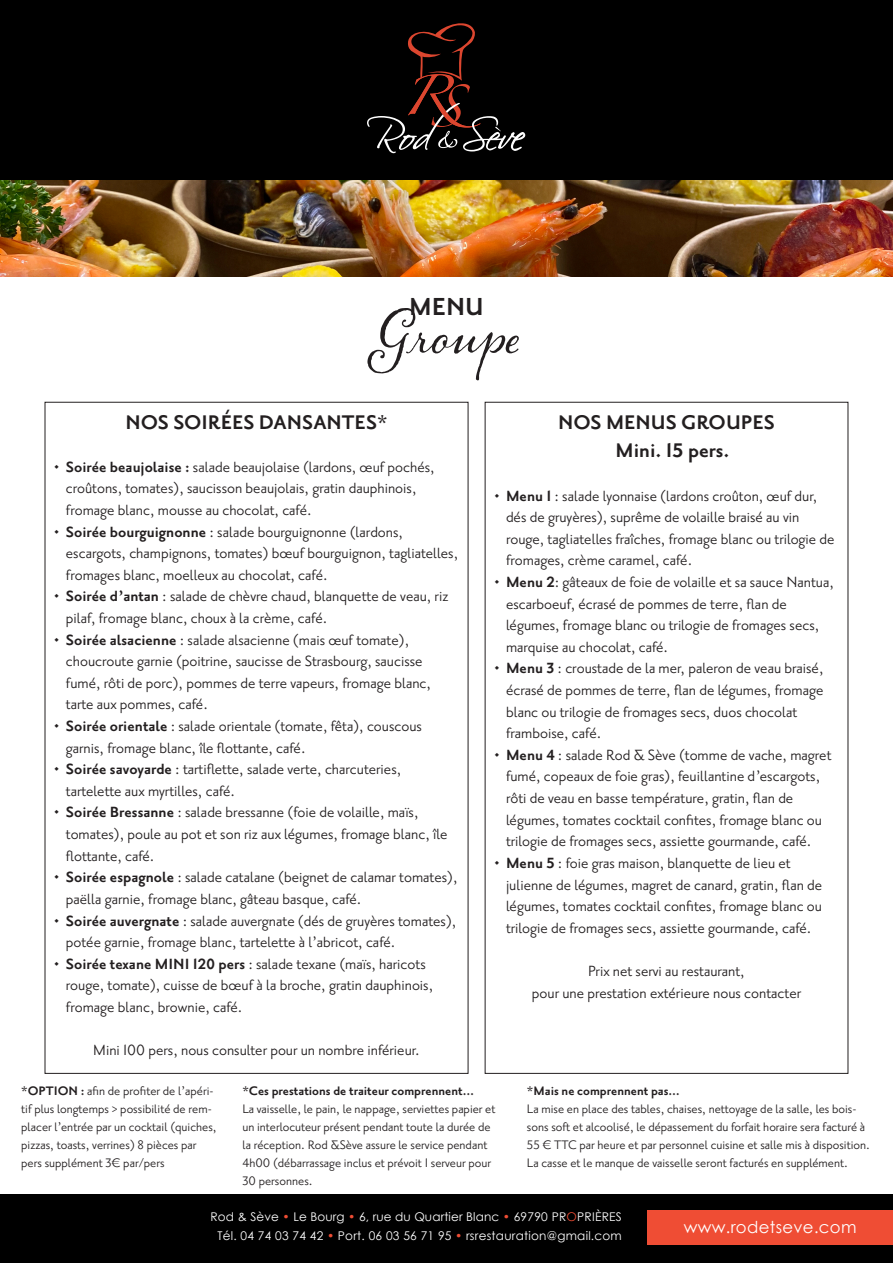
<style>
.page{position:relative;width:893px;height:1263px;background:#fff}
.page>*{position:absolute;margin:0;border:0;box-sizing:border-box;transform-origin:0 0}
.t1{font:54px "Alana";letter-spacing:-.005em;color:#231f20}
.t2{font:700 30px "Priori Sans OT";color:#231f20}
.t3{font:700 24px/28.8px "Priori Sans OT";color:#231f20;text-align:center}
.t4{font:18px/21.6px "Priori Sans OT";color:#231f20}
.t5{font:16.5px "Century Gothic";letter-spacing:.02em;color:#fff}
.t6{font:15px/18px "Priori Sans OT";color:#231f20}
.t7{font:700 15px "Priori Sans OT";color:#231f20}
.t8{font:12px "Century Gothic";letter-spacing:.02em;color:#fff}
.s1{font-weight:700}
.s2{color:#ef4d34}
</style>
<div class="page">
<div style="left:0;top:0;width:893px;height:185px;background:#000"></div>
<div style="left:0;top:1195px;width:893px;height:68px;background:#000"></div>
<img style="left:0;top:181px;width:893px;height:95px">
<svg style="left:367px;top:23px;width:158px;height:130px"></svg>
<div style="left:647px;top:1211px;width:246px;height:34px;background:#ef4d34"></div>
<p class="t2" style="left:409px;top:293px;width:76px">MENU</p>
<p class="t1" style="left:372px;top:303px;width:151px">Groupe</p>
<p class="t3" style="left:125px;top:409px;width:264px">NOS SOIRÉES DANSANTES*</p>
<p class="t4" style="left:66px;top:456px;width:370px;text-indent:-12px">• <span class="s1">Soirée beaujolaise :</span> salade beaujolaise (lardons, œuf pochés, croûtons, tomates), saucisson beaujolais, gratin dauphinois, fromage blanc, mousse au chocolat, café.</p>
<p class="t4" style="left:66px;top:521px;width:394px;text-indent:-12px">• <span class="s1">Soirée bourguignonne</span> : salade bourguignonne (lardons, escargots, champignons, tomates) bœuf bourguignon, tagliatelles, fromages blanc, moelleux au chocolat, café.</p>
<p class="t4" style="left:66px;top:586px;width:384px;text-indent:-12px">• <span class="s1">Soirée d’antan</span> : salade de chèvre chaud, blanquette de veau, riz pilaf, fromage blanc, choux à la crème, café.</p>
<p class="t4" style="left:66px;top:629px;width:367px;text-indent:-12px">• <span class="s1">Soirée alsacienne</span> : salade alsacienne (mais œuf tomate), choucroute garnie (poitrine, saucisse de Strasbourg, saucisse fumé, rôti de porc), pommes de terre vapeurs, fromage blanc, tarte aux pommes, café.</p>
<p class="t4" style="left:66px;top:716px;width:358px;text-indent:-12px">• <span class="s1">Soirée orientale</span> : salade orientale (tomate, fêta), couscous garnis, fromage blanc, île flottante, café.</p>
<p class="t4" style="left:66px;top:759px;width:337px;text-indent:-12px">• <span class="s1">Soirée savoyarde</span> : tartiflette, salade verte, charcuteries, tartelette aux myrtilles, café.</p>
<p class="t4" style="left:66px;top:802px;width:383px;text-indent:-12px">• <span class="s1">Soirée Bressanne</span> : salade bressanne (foie de volaille, maïs, tomates), poule au pot et son riz aux légumes, fromage blanc, île flottante, café.</p>
<p class="t4" style="left:66px;top:867px;width:393px;text-indent:-12px">• <span class="s1">Soirée espagnole</span> : salade catalane (beignet de calamar tomates), paëlla garnie, fromage blanc, gâteau basque, café.</p>
<p class="t4" style="left:66px;top:910px;width:392px;text-indent:-12px">• <span class="s1">Soirée auvergnate</span> : salade auvergnate (dés de gruyères tomates), potée garnie, fromage blanc, tartelette à l’abricot, café.</p>
<p class="t4" style="left:66px;top:953px;width:369px;text-indent:-12px">• <span class="s1">Soirée texane MINI 120 pers</span> : salade texane (maïs, haricots rouge, tomate), cuisse de bœuf à la broche, gratin dauphinois, fromage blanc, brownie, café.</p>
<p class="t4" style="left:93px;top:1040px;width:328px">Mini 100 pers, nous consulter pour un nombre inférieur.</p>
<p class="t3" style="left:558px;top:409px;width:218px">NOS MENUS GROUPES<br>Mini. 15 pers.</p>
<p class="t4" style="left:506px;top:485px;width:330px;text-indent:-12px">• <span class="s1">Menu 1</span> : salade lyonnaise (lardons croûton, œuf dur, dés de gruyères), suprême de volaille braisé au vin rouge, tagliatelles fraîches, fromage blanc ou trilogie de fromages, crème caramel, café.</p>
<p class="t4" style="left:506px;top:572px;width:329px;text-indent:-12px">• <span class="s1">Menu 2</span>: gâteaux de foie de volaille et sa sauce Nantua, escarboeuf, écrasé de pommes de terre, flan de légumes, fromage blanc ou trilogie de fromages secs, marquise au chocolat, café.</p>
<p class="t4" style="left:506px;top:658px;width:319px;text-indent:-12px">• <span class="s1">Menu 3</span> : croustade de la mer, paleron de veau braisé, écrasé de pommes de terre, flan de légumes, fromage blanc ou trilogie de fromages secs, duos chocolat framboise, café.</p>
<p class="t4" style="left:506px;top:744px;width:327px;text-indent:-12px">• <span class="s1">Menu 4</span> : salade Rod &amp; Sève (tomme de vache, magret fumé, copeaux de foie gras), feuillantine d’escargots, rôti de veau en basse température, gratin, flan de légumes, tomates cocktail confites, fromage blanc ou trilogie de fromages secs, assiette gourmande, café.</p>
<p class="t4" style="left:506px;top:852px;width:318px;text-indent:-12px">• <span class="s1">Menu 5</span> : foie gras maison, blanquette de lieu et julienne de légumes, magret de canard, gratin, flan de légumes, tomates cocktail confites, fromage blanc ou trilogie de fromages secs, assiette gourmande, café.</p>
<p class="t4" style="left:588px;top:960px;width:158px">Prix net servi au restaurant,</p>
<p class="t4" style="left:532px;top:982px;width:271px">pour une prestation extérieure nous contacter</p>
<p class="t6" style="left:21px;top:1082px;width:197px"><span class="s1">*OPTION :</span> afin de profiter de l’apéri&shy;tif plus longtemps &gt; possibilité de rem&shy;placer l’entrée par un cocktail (quiches, pizzas, toasts, verrines) 8 pièces par pers supplément 3€ par/pers</p>
<p class="t7" style="left:242px;top:1084px;width:233px">*Ces prestations de traiteur comprennent…</p>
<p class="t6" style="left:242px;top:1100px;width:255px">La vaisselle, le pain, le nappage, serviettes papier et un interlocuteur présent pendant toute la durée de la réception. Rod &amp;Sève assure le service pendant 4h00 (débarrassage inclus et prévoit 1 serveur pour 30 personnes.</p>
<p class="t7" style="left:527px;top:1084px;width:154px">*Mais ne comprennent pas…</p>
<p class="t6" style="left:527px;top:1100px;width:344px">La mise en place des tables, chaises, nettoyage de la salle, les bois&shy;sons soft et alcoolisé, le dépassement du forfait horaire sera facturé à<br>55 € TTC par heure et par personnel cuisine et salle mis à disposition.</p>
<p class="t6" style="left:527px;top:1154px;width:322px">La casse et le manque de vaisselle seront facturés en supplément.</p>
<p class="t8" style="left:211px;top:1209px;width:413px">Rod &amp; Sève <span class="s2">•</span> Le Bourg <span class="s2">•</span> 6, rue du Quartier Blanc <span class="s2">•</span> 69790 PR<span class="s2">O</span>PRIÈRES</p>
<p class="t8" style="left:217px;top:1229px;width:406px">Tél. 04 74 03 74 42 <span class="s2">•</span> Port. 06 03 56 71 95 <span class="s2">•</span> rsrestauration@gmail.com</p>
<p class="t5" style="left:684px;top:1216px;width:174px">www.rodetseve.com</p>
</div>
